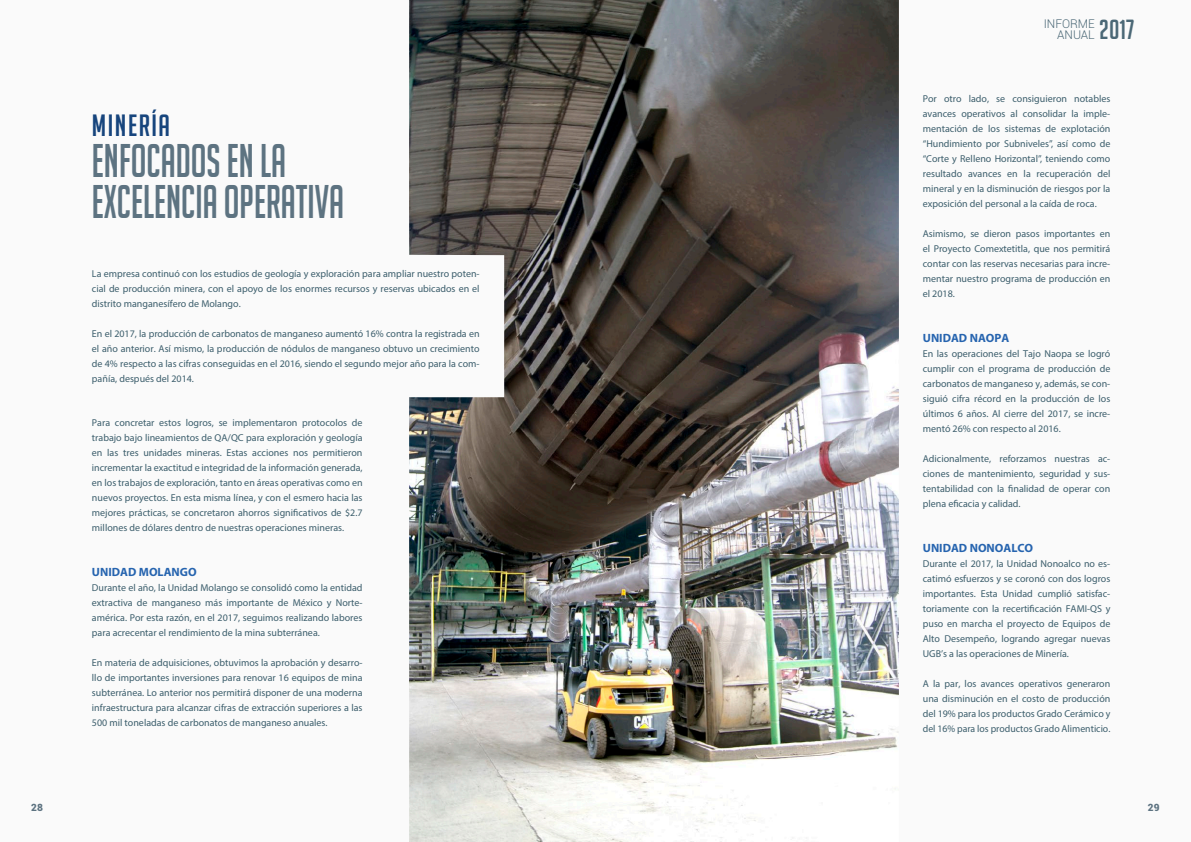
<style>
.page{position:relative;width:1191px;height:842px;background:#fff}
.page>*{position:absolute;margin:0;border:0;box-sizing:border-box;transform-origin:0 0}
.t1{font:46px "Big Noodle Titling";color:#5d7381;scale:.85 1}
.t2{font:30px "Big Noodle Titling";letter-spacing:.05em;color:#17457d}
.t3{font:27px "Big Noodle Titling";color:#4b6876}
.t4{font:700 12px "Myriad Pro";color:#2664af}
.t5{font:300 12px/11px "Roboto";color:#4b6876;text-align:right}
.t6{font:10px/15px "Myriad Pro";color:#3c5e6c;text-align:justify}
.t7{font:900 10px "Roboto";color:#5d7381}
</style>
<div class="page">
<div style="left:595px;top:0;width:596px;height:842px;background:#fafafa"></div>
<div style="left:0;top:0;width:595px;height:842px;background:#fafafa"></div>
<img style="left:409px;top:0;width:490px;height:842px">
<p class="t2" style="left:92px;top:109px;width:80px">MINERÍA</p>
<p class="t1" style="left:92px;top:136px;width:230px">ENFOCADOS EN LA</p>
<p class="t1" style="left:92px;top:177px;width:298px">EXCELENCIA OPERATIVA</p>
<p class="t6" style="left:92px;top:266px;width:389px">La empresa continuó con los estudios de geología y exploración para ampliar nuestro poten&shy;cial de producción minera, con el apoyo de los enormes recursos y reservas ubicados en el distrito manganesífero de Molango.</p>
<p class="t6" style="left:92px;top:326px;width:389px">En el 2017, la producción de carbonatos de manganeso aumentó 16% contra la registrada en el año anterior. Así mismo, la producción de nódulos de manganeso obtuvo un crecimiento de 4% respecto a las cifras conseguidas en el 2016, siendo el segundo mejor año para la com&shy;pañía, después del 2014.</p>
<p class="t6" style="left:92px;top:415px;width:272px">Para concretar estos logros, se implementaron protocolos de trabajo bajo lineamientos de QA/QC para exploración y geología en las tres unidades mineras. Estas acciones nos permitieron incrementar la exactitud e integridad de la información generada, en los trabajos de exploración, tanto en áreas operativas como en nuevos proyectos. En esta misma línea, y con el esmero hacia las mejores prácticas, se concretaron ahorros significativos de $2.7 millones de dólares dentro de nuestras operaciones mineras.</p>
<p class="t4" style="left:92px;top:564px;width:106px">UNIDAD MOLANGO</p>
<p class="t6" style="left:92px;top:580px;width:272px">Durante el año, la Unidad Molango se consolidó como la entidad extractiva de manganeso más importante de México y Norte&shy;américa. Por esta razón, en el 2017, seguimos realizando labores para acrecentar el rendimiento de la mina subterránea.</p>
<p class="t6" style="left:92px;top:655px;width:272px">En materia de adquisiciones, obtuvimos la aprobación y desarro&shy;llo de importantes inversiones para renovar 16 equipos de mina subterránea. Lo anterior nos permitirá disponer de una moderna infraestructura para alcanzar cifras de extracción superiores a las 500 mil toneladas de carbonatos de manganeso anuales.</p>
<p class="t5" style="left:1043px;top:18px;width:53px">INFORME<br>ANUAL</p>
<h3 class="t3" style="left:1099px;top:15px;width:37px">2017</h3>
<p class="t6" style="left:922px;top:91px;width:189px">Por otro lado, se consiguieron notables avances operativos al consolidar la imple&shy;mentación de los sistemas de explotación “Hundimiento por Subniveles”, así como de “Corte y Relleno Horizontal”, teniendo como resultado avances en la recuperación del mineral y en la disminución de riesgos por la exposición del personal a la caída de roca.</p>
<p class="t6" style="left:922px;top:226px;width:189px">Asimismo, se dieron pasos importantes en el Proyecto Comextetitla, que nos permitirá contar con las reservas necesarias para incre&shy;mentar nuestro programa de producción en el 2018.</p>
<p class="t4" style="left:922px;top:330px;width:88px">UNIDAD NAOPA</p>
<p class="t6" style="left:922px;top:346px;width:189px">En las operaciones del Tajo Naopa se logró cumplir con el programa de producción de carbonatos de manganeso y, además, se con&shy;siguió cifra récord en la producción de los últimos 6 años. Al cierre del 2017, se incre&shy;mentó 26% con respecto al 2016.</p>
<p class="t6" style="left:922px;top:451px;width:189px">Adicionalmente, reforzamos nuestras ac&shy;ciones de mantenimiento, seguridad y sus&shy;tentabilidad con la finalidad de operar con plena eficacia y calidad.</p>
<p class="t4" style="left:922px;top:540px;width:112px">UNIDAD NONOALCO</p>
<p class="t6" style="left:922px;top:556px;width:189px">Durante el 2017, la Unidad Nonoalco no es&shy;catimó esfuerzos y se coronó con dos logros importantes. Esta Unidad cumplió satisfac&shy;toriamente con la recertificación FAMI-QS y puso en marcha el proyecto de Equipos de Alto Desempeño, logrando agregar nuevas UGB’s a las operaciones de Minería.</p>
<p class="t6" style="left:922px;top:676px;width:189px">A la par, los avances operativos generaron una disminución en el costo de producción del 19% para los productos Grado Cerámico y del 16% para los productos Grado Alimenticio.</p>
<p class="t7" style="left:31px;top:800px;width:13px">28</p>
<p class="t7" style="left:1147px;top:800px;width:13px">29</p>
</div>
